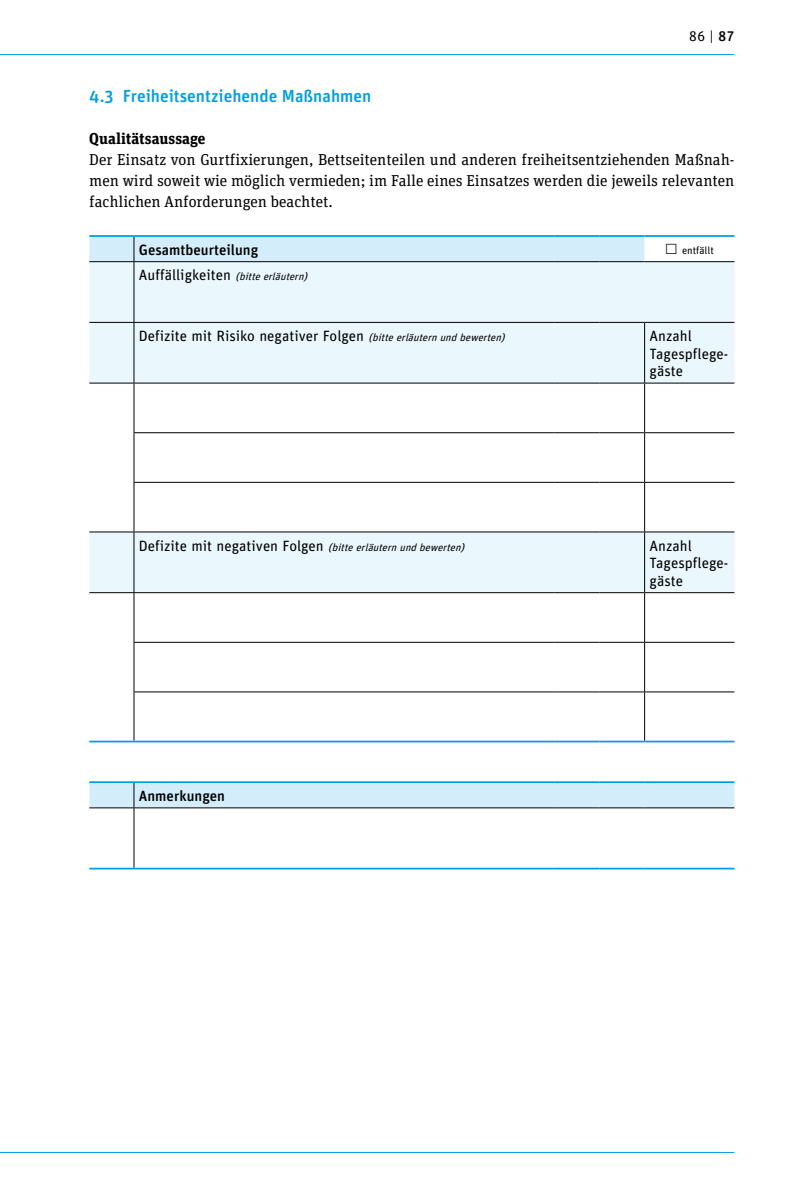
<style>
.page{position:relative;width:794px;height:1191px;background:#fff}
.page>*{position:absolute;margin:0;border:0;box-sizing:border-box;transform-origin:0 0}
.t1{font:500 17.5px "Unit Rounded OT";color:#009ede}
.t2{font:15.75px/21px "Unit Slab OT";color:#000;text-align:justify}
.t3{font:700 15.75px "Unit Slab OT";color:#000}
.t4{font:14.88px/17.5px "Unit Rounded OT";color:#000}
.t5{font:500 14.88px "Unit Rounded OT";color:#000}
.t6{font:14px "Unit Rounded OT";color:#000}
.t7{font:italic 10.5px "Unit Rounded OT";color:#000}
.t8{font:10.5px "Unit Rounded OT";color:#000}
.s1{font-weight:500}
.s2{font-style:normal;font-size:14.88px}
.s3{font-style:italic;font-size:10.5px}
</style>
<div class="page">
<hr style="left:0;top:1152px;width:734px;height:1px;background:#009ede">
<hr style="left:0;top:54px;width:734px;height:1px;background:#009ede">
<svg style="left:89px;top:237px;width:645px;height:503px"></svg>
<svg style="left:89px;top:262px;width:645px;height:330px;fill:#eaf7fd"></svg>
<div style="left:89px;top:237px;width:555px;height:24px;background:#d3edfb"></div>
<hr style="left:89px;top:261px;width:45px;height:1px;background:#000">
<hr style="left:134px;top:261px;width:421px;height:1px;background:#000">
<hr style="left:133px;top:262px;width:1px;height:60px;background:#000">
<hr style="left:555px;top:261px;width:44px;height:1px;background:#000">
<hr style="left:599px;top:261px;width:45px;height:1px;background:#000">
<hr style="left:644px;top:261px;width:90px;height:1px;background:#000">
<hr style="left:89px;top:322px;width:45px;height:1px;background:#000">
<hr style="left:134px;top:322px;width:421px;height:1px;background:#000">
<hr style="left:133px;top:323px;width:1px;height:60px;background:#000">
<hr style="left:555px;top:322px;width:44px;height:1px;background:#000">
<hr style="left:599px;top:322px;width:45px;height:1px;background:#000">
<hr style="left:644px;top:322px;width:90px;height:1px;background:#000">
<hr style="left:644px;top:323px;width:1px;height:60px;background:#000">
<hr style="left:89px;top:383px;width:45px;height:1px;background:#000">
<hr style="left:134px;top:383px;width:421px;height:1px;background:#000">
<hr style="left:133px;top:383px;width:1px;height:49px;background:#000">
<hr style="left:555px;top:383px;width:44px;height:1px;background:#000">
<hr style="left:599px;top:383px;width:45px;height:1px;background:#000">
<hr style="left:644px;top:383px;width:90px;height:1px;background:#000">
<hr style="left:644px;top:383px;width:1px;height:49px;background:#000">
<hr style="left:133px;top:432px;width:422px;height:1px;background:#000">
<hr style="left:133px;top:433px;width:1px;height:49px;background:#000">
<hr style="left:555px;top:432px;width:44px;height:1px;background:#000">
<hr style="left:599px;top:432px;width:45px;height:1px;background:#000">
<hr style="left:644px;top:432px;width:90px;height:1px;background:#000">
<hr style="left:644px;top:433px;width:1px;height:49px;background:#000">
<hr style="left:133px;top:482px;width:422px;height:1px;background:#000">
<hr style="left:133px;top:483px;width:1px;height:48px;background:#000">
<hr style="left:555px;top:482px;width:44px;height:1px;background:#000">
<hr style="left:599px;top:482px;width:45px;height:1px;background:#000">
<hr style="left:644px;top:482px;width:90px;height:1px;background:#000">
<hr style="left:644px;top:483px;width:1px;height:48px;background:#000">
<hr style="left:89px;top:531px;width:45px;height:1px;background:#000">
<hr style="left:134px;top:531px;width:421px;height:1px;background:#000">
<hr style="left:133px;top:532px;width:1px;height:60px;background:#000">
<hr style="left:555px;top:531px;width:44px;height:1px;background:#000">
<hr style="left:599px;top:531px;width:45px;height:1px;background:#000">
<hr style="left:644px;top:531px;width:90px;height:1px;background:#000">
<hr style="left:644px;top:532px;width:1px;height:60px;background:#000">
<hr style="left:89px;top:592px;width:45px;height:1px;background:#000">
<hr style="left:134px;top:592px;width:421px;height:1px;background:#000">
<hr style="left:133px;top:593px;width:1px;height:49px;background:#000">
<hr style="left:555px;top:592px;width:44px;height:1px;background:#000">
<hr style="left:599px;top:592px;width:45px;height:1px;background:#000">
<hr style="left:644px;top:592px;width:90px;height:1px;background:#000">
<hr style="left:644px;top:593px;width:1px;height:49px;background:#000">
<hr style="left:133px;top:642px;width:422px;height:1px;background:#000">
<hr style="left:133px;top:643px;width:1px;height:48px;background:#000">
<hr style="left:555px;top:642px;width:44px;height:1px;background:#000">
<hr style="left:599px;top:642px;width:45px;height:1px;background:#000">
<hr style="left:644px;top:642px;width:90px;height:1px;background:#000">
<hr style="left:644px;top:643px;width:1px;height:48px;background:#000">
<hr style="left:133px;top:691px;width:422px;height:1px;background:#000">
<hr style="left:133px;top:692px;width:1px;height:48px;background:#000">
<hr style="left:555px;top:691px;width:44px;height:1px;background:#000">
<hr style="left:599px;top:691px;width:45px;height:1px;background:#000">
<hr style="left:644px;top:691px;width:90px;height:1px;background:#000">
<hr style="left:644px;top:692px;width:1px;height:48px;background:#000">
<hr style="left:89px;top:235px;width:45px;height:2px;background:#009ede">
<hr style="left:134px;top:235px;width:421px;height:2px;background:#009ede">
<hr style="left:555px;top:235px;width:44px;height:2px;background:#009ede">
<hr style="left:599px;top:235px;width:45px;height:2px;background:#009ede">
<hr style="left:644px;top:235px;width:90px;height:2px;background:#009ede">
<hr style="left:89px;top:740px;width:45px;height:2px;background:#009ede">
<hr style="left:134px;top:740px;width:421px;height:2px;background:#009ede">
<hr style="left:555px;top:740px;width:44px;height:2px;background:#009ede">
<hr style="left:599px;top:740px;width:45px;height:2px;background:#009ede">
<hr style="left:644px;top:740px;width:90px;height:2px;background:#009ede">
<div style="left:89px;top:783px;width:645px;height:24px;background:#d3edfb"></div>
<hr style="left:133px;top:808px;width:1px;height:59px;background:#000">
<hr style="left:89px;top:807px;width:45px;height:1px;background:#000">
<hr style="left:134px;top:807px;width:421px;height:1px;background:#000">
<hr style="left:555px;top:807px;width:44px;height:1px;background:#000">
<hr style="left:599px;top:807px;width:45px;height:1px;background:#000">
<hr style="left:644px;top:807px;width:90px;height:1px;background:#000">
<hr style="left:89px;top:781px;width:45px;height:2px;background:#009ede">
<hr style="left:134px;top:781px;width:421px;height:2px;background:#009ede">
<hr style="left:555px;top:781px;width:44px;height:2px;background:#009ede">
<hr style="left:599px;top:781px;width:45px;height:2px;background:#009ede">
<hr style="left:644px;top:781px;width:90px;height:2px;background:#009ede">
<hr style="left:89px;top:867px;width:45px;height:2px;background:#009ede">
<hr style="left:134px;top:867px;width:421px;height:2px;background:#009ede">
<hr style="left:555px;top:867px;width:44px;height:2px;background:#009ede">
<hr style="left:599px;top:867px;width:45px;height:2px;background:#009ede">
<hr style="left:644px;top:867px;width:90px;height:2px;background:#009ede">
<svg style="left:666px;top:244px;width:10px;height:10px"></svg>
<p class="t6" style="left:689px;top:27px;width:47px">86 | <span class="s1">87</span></p>
<h4 class="t1" style="left:89px;top:85px;width:283px">4.3 Freiheitsentziehende Maßnahmen</h4>
<h5 class="t3" style="left:89px;top:128px;width:118px">Qualitätsaussage</h5>
<p class="t2" style="left:89px;top:149px;width:646px">Der Einsatz von Gurtfixierungen, Bettseitenteilen und anderen freiheitsentziehenden Maßnah&shy;men wird soweit wie möglich vermieden; im Falle eines Einsatzes werden die jeweils relevanten fachlichen Anforderungen beachtet.</p>
<h6 class="t5" style="left:139px;top:240px;width:121px">Gesamtbeurteilung</h6>
<p class="t8" style="left:682px;top:244px;width:33px">entfällt</p>
<p class="t7" style="left:139px;top:270px;width:173px"><span class="s2">A u ffä l l i g ke i t e n</span> (bitteerläutern)</p>
<p class="t4" style="left:139px;top:327px;width:370px">Defizite mit Risiko negativer Folgen <span class="s3">(bitteerläuternundbewerten)</span></p>
<p class="t4" style="left:649px;top:327px;width:80px">Anzahl<br>Tagespflege&shy;gäste</p>
<p class="t7" style="left:139px;top:540px;width:330px"><span class="s2">D e fi z i t e m i t n e g a t i v e n F o l g e n</span> (bitteerläuternundbewerten)</p>
<p class="t4" style="left:649px;top:536px;width:80px">Anzahl<br>Tagespflege&shy;gäste</p>
<p class="t5" style="left:139px;top:786px;width:88px">Anmerkungen</p>
</div>
